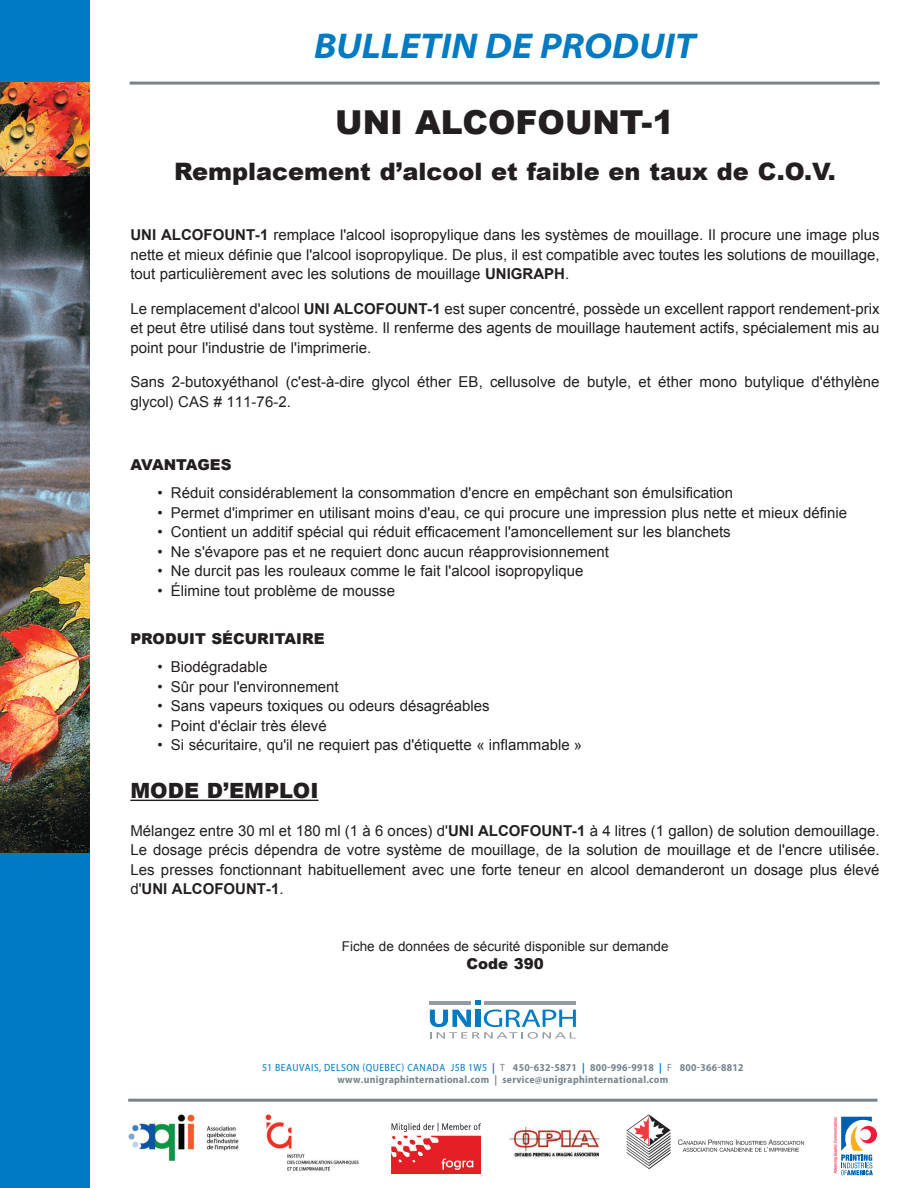
<style>
.page{position:relative;width:918px;height:1188px;background:#fff}
.page>*{position:absolute;margin:0;border:0;box-sizing:border-box;transform-origin:0 0}
.t1{font:italic 700 semi-expanded 36px "Myriad Pro";color:#007bc3}
.t2{font:900 33px "Arial";color:#231f20}
.t3{font:900 24px "Arial";color:#231f20}
.t4{font:900 21px "Arial";color:#231f20}
.t5{font:15px/19.5px "Arial";color:#231f20;text-align:justify}
.t6{font:900 15px "Arial";color:#231f20}
.t7{font:13.5px "Arial";color:#231f20}
.t8{font:700 semi-condensed 10.5px/12px "Myriad Pro";letter-spacing:.025em;color:#76848f;text-align:center}
.s1{font-weight:700}
.s2{font-weight:400;color:#007bc3}
.s3{color:#007bc3}
.s4{font-weight:400}
</style>
<div class="page">
<div style="left:0;top:852px;width:90px;height:336px;background:#007ac2"></div>
<hr style="left:128px;top:1099px;width:750px;height:3px;background:#76848f">
<hr style="left:130px;top:82px;width:750px;height:3px;background:#76848f">
<svg style="left:430px;top:1001px;width:146px;height:38px"></svg>
<hr style="left:485px;top:1001px;width:91px;height:3px;background:#959ca1">
<hr style="left:430px;top:1001px;width:41px;height:3px;background:#959ca1">
<img style="left:508px;top:1126px;width:92px;height:33px">
<svg style="left:834px;top:1117px;width:43px;height:58px"></svg>
<img style="left:128px;top:1114px;width:111px;height:47px">
<img style="left:265px;top:1114px;width:94px;height:57px">
<img style="left:391px;top:1122px;width:89px;height:51px">
<img style="left:627px;top:1114px;width:178px;height:55px">
<img style="left:0;top:82px;width:90px;height:771px">
<div style="left:0;top:0;width:90px;height:82px;background:#007ac2"></div>
<hr style="left:130px;top:800px;width:189px;height:1px;background:#231f20">
<h1 class="t1" style="left:314px;top:33px;width:383px">BULLETIN DE PRODUIT</h1>
<h2 class="t2" style="left:335px;top:97px;width:341px">UNI ALCOFOUNT-1</h2>
<h3 class="t3" style="left:174px;top:154px;width:663px">Remplacement d’alcool et faible en taux de C.O.V.</h3>
<p class="t5" style="left:130px;top:225px;width:751px"><span class="s1">UNI ALCOFOUNT-1</span> remplace l'alcool isopropylique dans les systèmes de mouillage. Il procure une image plus nette et mieux définie que l'alcool isopropylique. De plus, il est compatible avec toutes les solutions de mouillage, tout particulièrement avec les solutions de mouillage <span class="s1">UNIGRAPH</span>.</p>
<p class="t5" style="left:130px;top:299px;width:751px">Le remplacement d'alcool <span class="s1">UNI ALCOFOUNT-1</span> est super concentré, possède un excellent rapport rendement-prix et peut être utilisé dans tout système. Il renferme des agents de mouillage hautement actifs, spécialement mis au point pour l'industrie de l'imprimerie.</p>
<p class="t5" style="left:130px;top:372px;width:751px">Sans 2-butoxyéthanol (c'est-à-dire glycol éther EB, cellusolve de butyle, et éther mono butylique d'éthylène glycol) CAS # 111-76-2.</p>
<p class="t6" style="left:130px;top:453px;width:103px">AVANTAGES</p>
<p class="t5" style="left:157px;top:483px;width:577px">• Réduit considérablement la consommation d'encre en empêchant son émulsification</p>
<p class="t5" style="left:157px;top:503px;width:691px">• Permet d'imprimer en utilisant moins d'eau, ce qui procure une impression plus nette et mieux définie</p>
<p class="t5" style="left:157px;top:522px;width:575px">• Contient un additif spécial qui réduit efficacement l'amoncellement sur les blanchets</p>
<p class="t5" style="left:157px;top:542px;width:453px">• Ne s'évapore pas et ne requiert donc aucun réapprovisionnement</p>
<p class="t5" style="left:157px;top:561px;width:428px">• Ne durcit pas les rouleaux comme le fait l'alcool isopropylique</p>
<p class="t5" style="left:157px;top:581px;width:239px">• Élimine tout problème de mousse</p>
<p class="t6" style="left:130px;top:627px;width:196px">PRODUIT SÉCURITAIRE</p>
<p class="t5" style="left:157px;top:657px;width:112px">• Biodégradable</p>
<p class="t5" style="left:157px;top:677px;width:183px">• Sûr pour l'environnement</p>
<p class="t5" style="left:157px;top:696px;width:334px">• Sans vapeurs toxiques ou odeurs désagréables</p>
<p class="t5" style="left:157px;top:716px;width:171px">• Point d'éclair très élevé</p>
<p class="t5" style="left:157px;top:735px;width:426px">• Si sécuritaire, qu'il ne requiert pas d'étiquette « inflammable »</p>
<h3 class="t4" style="left:130px;top:775px;width:190px">MODE D’EMPLOI</h3>
<p class="t5" style="left:130px;top:821px;width:751px">Mélangez entre 30 ml et 180 ml (1 à 6 onces) d'<span class="s1">UNI ALCOFOUNT-1</span> à 4 litres (1 gallon) de solution demouillage.<br>Le dosage précis dépendra de votre système de mouillage, de la solution de mouillage et de l'encre utilisée.<br>Les presses fonctionnant habituellement avec une forte teneur en alcool demanderont un dosage plus élevé d'<span class="s1">UNI ALCOFOUNT-1</span>.</p>
<p class="t7" style="left:342px;top:939px;width:328px">Fiche de données de sécurité disponible sur demande</p>
<p class="t6" style="left:467px;top:953px;width:79px">Code 390</p>
<p class="t8" style="left:262px;top:1063px;width:483px"><span class="s2">51 BEAUVAIS, DELSON (QUEBEC) CANADA J5B 1W5</span> <span class="s3">|</span> <span class="s4">T</span> 450-632-5871 <span class="s3">|</span> 800-996-9918 <span class="s3">|</span> <span class="s4">F</span> 800-366-8812 www.unigraphinternational.com | service@unigraphinternational.com</p>
</div>
